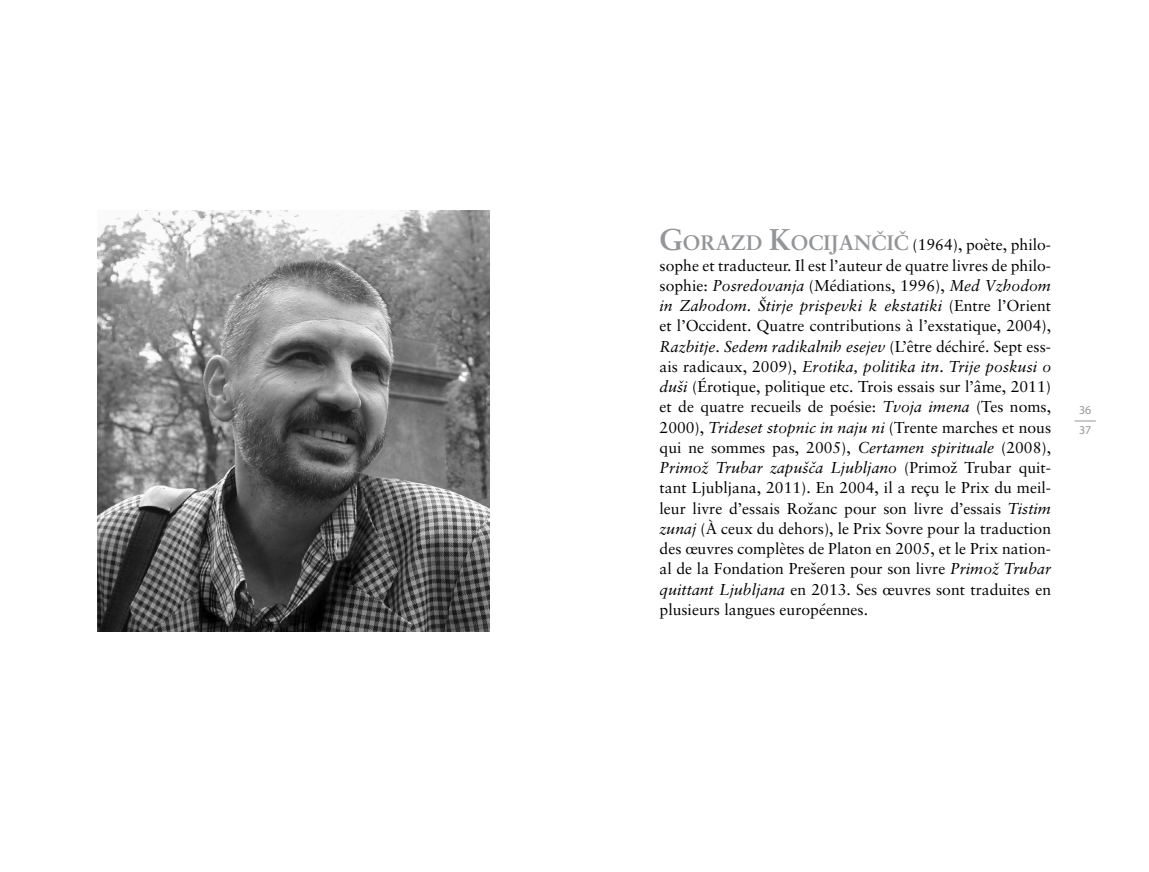
<style>
.page{position:relative;width:1149px;height:872px;background:#fff}
.page>*{position:absolute;margin:0;border:0;box-sizing:border-box;transform-origin:0 0}
.t1{font:15.75px/20.2px "Sabon CE Roman";color:#000;text-align:justify}
.t2{font:15.75px/20.2px "Sabon CE Italic";color:#000}
.t3{font:12px/20.2px "Myriad Pro";color:#949699}
.s1{font-family:"Sabon CE Bold";font-size:30px;color:#939598}
.s2{font-family:"Sabon CE Bold";font-size:21px;color:#939598}
.s3{font-family:"Sabon CE Italic"}
.s4{font-family:"Sabon CE Roman"}
</style>
<div class="page">
<svg style="left:1074px;top:421px;width:21px;height:1px"></svg>
<img style="left:98px;top:210px;width:391px;height:421px">
<p class="t1" style="left:659px;top:234px;width:393px"><span class="s1">G</span><span class="s2">ORAZD</span> <span class="s1">K</span><span class="s2">OCIJANČIČ</span> (1964), poète, philo&shy;sophe et traducteur. Il est l’auteur de quatre livres de philo&shy;sophie: <span class="s3">Posredovanja</span> (Médiations, 1996), <span class="s3">Med Vzhodom</span></p>
<p class="t2" style="left:659px;top:295px;width:393px">in Zahodom<span class="s4">.</span> Štirje prispevki k ekstatiki <span class="s4">(Entre l’Orient</span></p>
<p class="t1" style="left:659px;top:315px;width:393px">et l’Occident. Quatre contributions à l’exstatique, 2004),</p>
<p class="t2" style="left:659px;top:336px;width:393px">Razbitje<span class="s4">.</span> Sedem radikalnih esejev <span class="s4">(L’être déchiré. Sept ess&shy;ais radicaux, 2009),</span> Erotika, politika itn<span class="s4">.</span> Trije poskusi o</p>
<p class="t1" style="left:659px;top:376px;width:393px"><span class="s3">duši</span> (Érotique, politique etc. Trois essais sur l’âme, 2011) et de quatre recueils de poésie: <span class="s3">Tvoja imena</span> (Tes noms, 2000), <span class="s3">Trideset stopnic in naju ni</span> (Trente marches et nous qui ne sommes pas, 2005), <span class="s3">Certamen spirituale</span> (2008),</p>
<p class="t2" style="left:659px;top:457px;width:393px">Primož Trubar zapušča Ljubljano <span class="s4">(Primož Trubar quit-</span></p>
<p class="t1" style="left:659px;top:478px;width:393px">tant Ljubljana, 2011). En 2004, il a reçu le Prix du meil&shy;leur livre d’essais Rožanc pour son livre d’essais <span class="s3">Tistim zunaj</span> (À ceux du dehors), le Prix Sovre pour la traduction des œuvres complètes de Platon en 2005, et le Prix nation&shy;al de la Fondation Prešeren pour son livre <span class="s3">Primož Trubar quittant Ljubljana</span> en 2013. Ses œuvres sont traduites en plusieurs langues européennes.</p>
<p class="t3" style="left:1078px;top:400px;width:14px">36<br>37</p>
</div>
